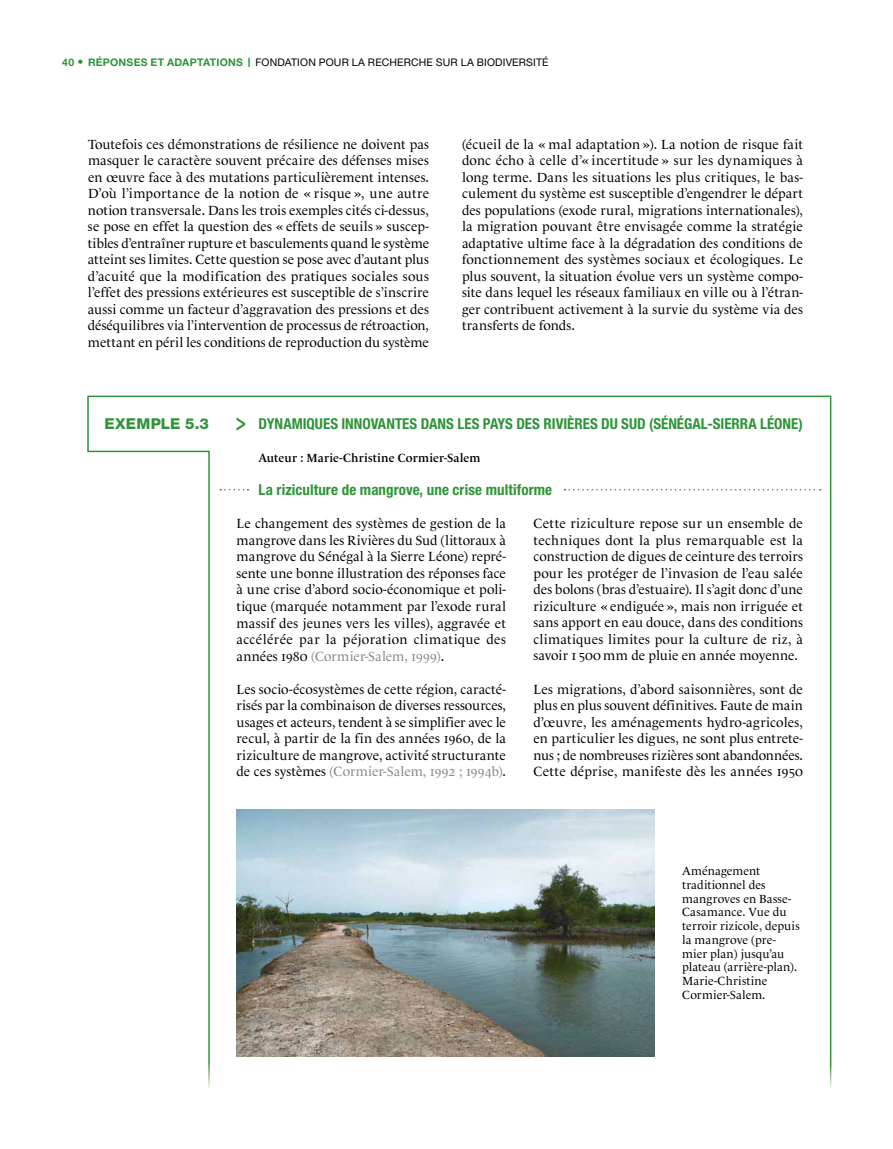
<style>
.page{position:relative;width:893px;height:1149px;background:#fff}
.page>*{position:absolute;margin:0;border:0;box-sizing:border-box;transform-origin:0 0}
.t1{font:700 condensed 15px "Helvetica Neue LT Pro";letter-spacing:.005em;color:#2f9439}
.t2{font:800 15px "Helvetica Neue LT Pro";letter-spacing:.015em;color:#2f9439}
.t3{font:13.5px/16.5px "Le Monde Livre Normal Os F";letter-spacing:.005em;color:#000;text-align:justify}
.t4{font:12px/13.8px "Le Monde Livre Normal Os F";letter-spacing:.005em;color:#000}
.t5{font:12px "Le Monde Livre Demi Os F";letter-spacing:.005em;color:#000}
.t6{font:10.5px "Helvetica Neue LT Pro";letter-spacing:.015em;color:#000}
.s1{font-weight:700;color:#2f9439}
.s2{font-weight:700;font-size:12px;color:#2f9439}
.s3{font-weight:900;font-size:9.15px;color:#2f9439}
.s4{color:#87888a}
</style>
<div class="page">
<svg style="left:87px;top:395px;width:745px;height:664px"></svg>
<img style="left:237px;top:808px;width:417px;height:248px">
<svg style="left:237px;top:417px;width:8px;height:13px"></svg>
<p class="t6" style="left:62px;top:56px;width:488px"><span class="s1">40</span> <span class="s2">•</span> <span class="s1">RÉPONSES ET ADAPTATIONS</span> <span class="s3">|</span> FONDATION POUR LA RECHERCHE SUR LA BIODIVERSITÉ</p>
<p class="t3" style="left:88px;top:136px;width:343px">Toutefois ces démonstrations de résilience ne doivent pas masquer le caractère souvent précaire des défenses mises en œuvre face à des mutations particulièrement intenses.<br>D’où l’importance de la notion de « risque », une autre notion transversale. Dans les trois exemples cités ci-dessus, se pose en effet la question des « effets de seuils » suscep&shy;tibles d’entraîner rupture et basculements quand le système atteint ses limites. Cette question se pose avec d’autant plus d’acuité que la modification des pratiques sociales sous l’effet des pressions extérieures est susceptible de s’inscrire aussi comme un facteur d’aggravation des pressions et des déséquilibres via l’intervention de processus de rétroaction, mettant en péril les conditions de reproduction du système</p>
<p class="t3" style="left:462px;top:136px;width:343px">(écueil de la « mal adaptation »). La notion de risque fait donc écho à celle d’« incertitude » sur les dynamiques à long terme. Dans les situations les plus critiques, le bas&shy;culement du système est susceptible d’engendrer le départ des populations (exode rural, migrations internationales), la migration pouvant être envisagée comme la stratégie adaptative ultime face à la dégradation des conditions de fonctionnement des systèmes sociaux et écologiques. Le plus souvent, la situation évolue vers un système compo&shy;site dans lequel les réseaux familiaux en ville ou à l’étran&shy;ger contribuent activement à la survie du système via des transferts de fonds.</p>
<p class="t2" style="left:104px;top:415px;width:106px">EXEMPLE 5.3</p>
<p class="t1" style="left:259px;top:415px;width:25px">DYNAMIQUES</p>
<p class="t1" style="left:342px;top:415px;width:9px">INNOVANTES</p>
<p class="t1" style="left:421px;top:415px;width:9px">DANS</p>
<p class="t1" style="left:457px;top:415px;width:68px">LES PAYSDES</p>
<p class="t1" style="left:543px;top:415px;width:40px">RIVIÈRES</p>
<p class="t1" style="left:601px;top:415px;width:69px">DU SUD (SÉNÉGAL</p>
<p class="t1" style="left:707px;top:415px;width:22px">-SIERRA</p>
<p class="t1" style="left:760px;top:415px;width:16px">LÉONE</p>
<p class="t1" style="left:799px;top:415px;width:6px">)</p>
<p class="t5" style="left:259px;top:451px;width:223px">Auteur : Marie-Christine Cormier-Salem</p>
<p class="t1" style="left:259px;top:481px;width:295px">LA RIZICULTURE DE MANGROVE, UNE CRISE MULTIFORME</p>
<p class="t3" style="left:237px;top:515px;width:271px">Le changement des systèmes de gestion de la mangrove dans les Rivières du Sud (littoraux à mangrove du Sénégal à la Sierre Léone) repré&shy;sente une bonne illustration des réponses face à une crise d’abord socio-économique et poli&shy;tique (marquée notamment par l’exode rural massif des jeunes vers les villes), aggravée et accélérée par la péjoration climatique des années 1980 <span class="s4">(Cormier-Salem, 1999)</span>.</p>
<p class="t3" style="left:237px;top:680px;width:271px">Les socio-écosystèmes de cette région, caracté&shy;risés par la combinaison de diverses ressources, usages et acteurs, tendent à se simplifier avec le recul, à partir de la fin des années 1960, de la riziculture de mangrove, activité structurante de ces systèmes <span class="s4">(Cormier-Salem, 1992 ; 1994b)</span>.</p>
<p class="t3" style="left:533px;top:515px;width:271px">Cette riziculture repose sur un ensemble de techniques dont la plus remarquable est la construction de digues de ceinture des terroirs pour les protéger de l’invasion de l’eau salée des bolons (bras d’estuaire). Il s’agit donc d’une riziculture « endiguée », mais non irriguée et sans apport en eau douce, dans des conditions climatiques limites pour la culture de riz, à savoir 1 500 mm de pluie en année moyenne.</p>
<p class="t3" style="left:533px;top:680px;width:271px">Les migrations, d’abord saisonnières, sont de plus en plus souvent définitives. Faute de main d’œuvre, les aménagements hydro-agricoles, en particulier les digues, ne sont plus entrete&shy;nus ; de nombreuses rizières sont abandonnées.<br>Cette déprise, manifeste dès les années 1950</p>
<p class="t4" style="left:682px;top:863px;width:119px">Aménagement traditionnel des mangroves en Basse-<br>Casamance. Vue du terroir rizicole, depuis la mangrove (pre&shy;mier plan) jusqu’au plateau (arrière-plan).<br>Marie-Christine<br>Cormier-Salem.</p>
</div>
